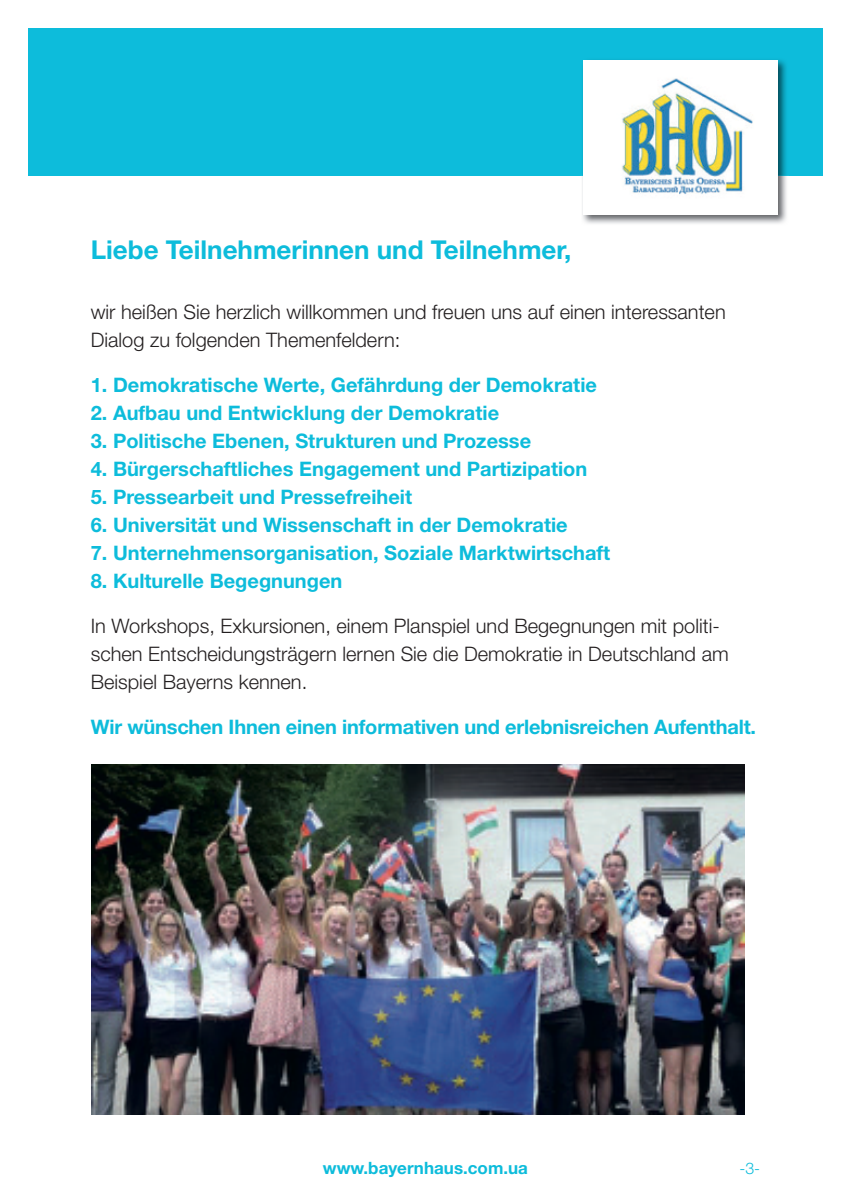
<style>
.page{position:relative;width:851px;height:1202px;background:#fff}
.page>*{position:absolute;margin:0;border:0;box-sizing:border-box;transform-origin:0 0}
.t1{font:700 26px "Helvetica Neue LT Std";color:#0dbcdb}
.t2{font:700 20px "Helvetica Neue LT Std";color:#0dbcdb}
.t3{font:300 20px/28px "Helvetica Neue LT Std";color:#231f20}
.t4{font:700 17px "Helvetica Neue LT Std";color:#0dbcdb}
.t5{font:300 16px "Helvetica Neue LT Std";color:#0dbcdb}
</style>
<div class="page">
<div style="left:28px;top:28px;width:794px;height:148px;background:#0dbcdb"></div>
<img style="left:92px;top:764px;width:652px;height:350px">
<img style="left:581px;top:60px;width:207px;height:164px">
<div style="left:583px;top:60px;width:194px;height:155px;background:#fff"></div>
<img style="left:622px;top:78px;width:131px;height:117px">
<h1 class="t1" style="left:91px;top:234px;width:482px">Liebe Teilnehmerinnen und Teilnehmer,</h1>
<p class="t3" style="left:91px;top:297px;width:636px">wir heißen Sie herzlich willkommen und freuen uns auf einen interessanten<br>Dialog zu folgenden Themenfeldern:</p>
<p class="t2" style="left:91px;top:372px;width:507px">1. Demokratische Werte, Gefährdung der Demokratie</p>
<p class="t2" style="left:91px;top:400px;width:410px">2. Aufbau und Entwicklung der Demokratie</p>
<p class="t2" style="left:91px;top:428px;width:442px">3. Politische Ebenen, Strukturen und Prozesse</p>
<p class="t2" style="left:91px;top:456px;width:498px">4. Bürgerschaftliches Engagement und Partizipation</p>
<p class="t2" style="left:91px;top:484px;width:323px">5. Pressearbeit und Pressefreiheit</p>
<p class="t2" style="left:91px;top:512px;width:478px">6. Universität und Wissenschaft in der Demokratie</p>
<p class="t2" style="left:91px;top:540px;width:521px">7. Unternehmensorganisation, Soziale Marktwirtschaft</p>
<p class="t2" style="left:91px;top:568px;width:253px">8. Kulturelle Begegnungen</p>
<p class="t3" style="left:91px;top:611px;width:639px">In Workshops, Exkursionen, einem Planspiel und Begegnungen mit politi&shy;schen Entscheidungsträgern lernen Sie die Demokratie in Deutschland am<br>Beispiel Bayerns kennen.</p>
<p class="t2" style="left:91px;top:714px;width:666px">Wir wünschen Ihnen einen informativen und erlebnisreichen Aufenthalt.</p>
<p class="t4" style="left:323px;top:1157px;width:206px">www.bayernhaus.com.ua</p>
<p class="t5" style="left:739px;top:1158px;width:22px">-3-</p>
</div>
